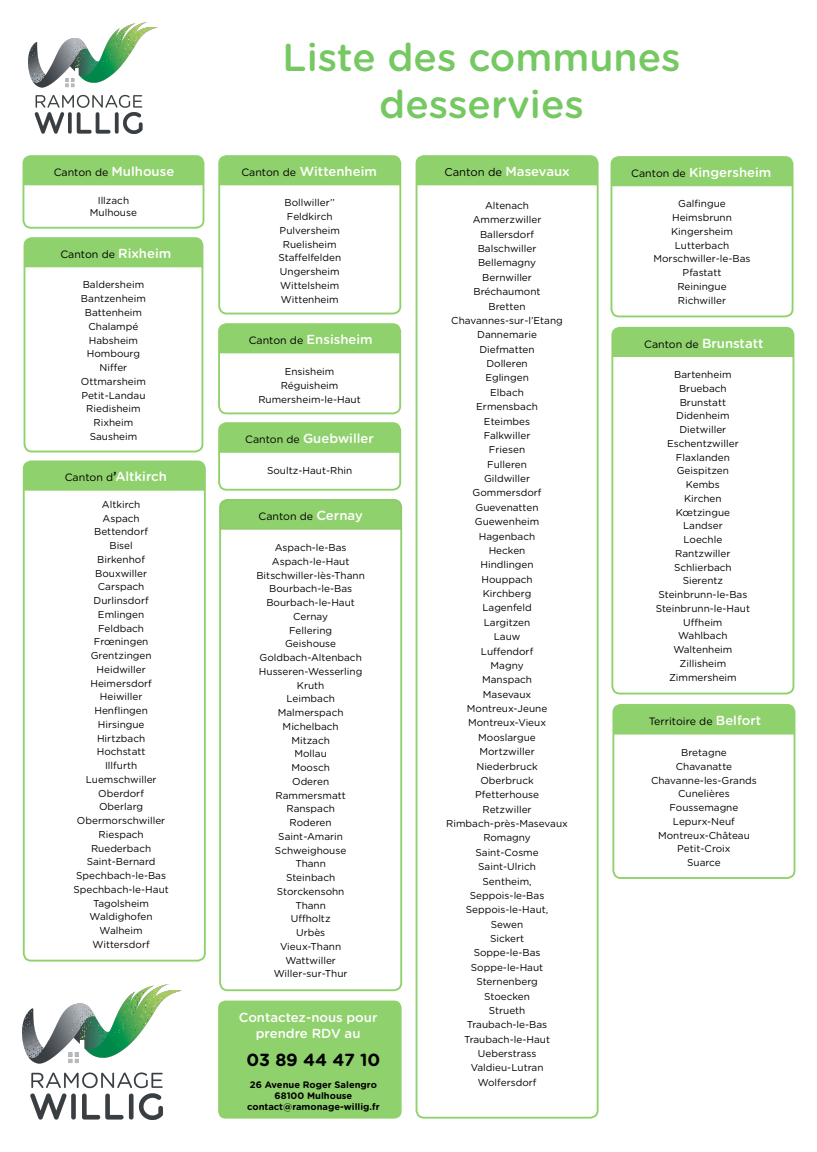
<style>
.page{position:relative;width:817px;height:1152px;background:#fff}
.page>*{position:absolute;margin:0;border:0;box-sizing:border-box;transform-origin:0 0}
.t1{font:500 38.88px/46.7px "Gotham Rounded";color:#75c862;text-align:center}
.t2{font:700 17.5px "Gotham Rounded";letter-spacing:-.005em;color:#000}
.t3{font:500 13.12px/15.8px "Gotham Rounded";color:#fff;text-align:center}
.t4{font:11.25px "Gotham Rounded";color:#000}
.t5{font:10.62px "Gotham Rounded";color:#000}
.t6{font:10px/13.8px "Gotham Rounded";color:#000;text-align:center}
.t7{font:700 9.38px/11px "Gotham Rounded";color:#000;text-align:center}
.s1{font-weight:500;font-size:13.12px;color:#fff}
.s2{font-weight:400;font-size:10.62px;color:#000}
.s3{color:#000}
</style>
<div class="page">
<div style="left:22px;top:155px;width:182px;height:74px;border:2px solid #8fd16c;border-radius:8px"></div>
<div style="left:23px;top:460px;width:183px;height:501px;border:2px solid #8fd16c;border-radius:8px"></div>
<div style="left:24px;top:237px;width:179px;height:215px;border:2px solid #8fd16c;border-radius:8px"></div>
<div style="left:24px;top:156px;width:179px;height:29px;background:#8fd16c"></div>
<div style="left:24px;top:461px;width:181px;height:29px;background:#8fd16c"></div>
<div style="left:25px;top:238px;width:177px;height:29px;background:#8fd16c"></div>
<div style="left:218px;top:155px;width:183px;height:159px;border:2px solid #8fd16c;border-radius:8px"></div>
<div style="left:219px;top:499px;width:183px;height:492px;border:2px solid #8fd16c;border-radius:8px"></div>
<div style="left:218px;top:323px;width:183px;height:91px;border:2px solid #8fd16c;border-radius:8px"></div>
<div style="left:219px;top:156px;width:181px;height:29px;background:#8fd16c"></div>
<div style="left:220px;top:499px;width:182px;height:31px;background:#8fd16c"></div>
<div style="left:219px;top:324px;width:181px;height:29px;background:#8fd16c"></div>
<div style="left:415px;top:155px;width:183px;height:963px;border:2px solid #8fd16c;border-radius:8px"></div>
<div style="left:417px;top:156px;width:180px;height:29px;background:#8fd16c"></div>
<div style="left:610px;top:156px;width:183px;height:161px;border:2px solid #8fd16c;border-radius:8px"></div>
<div style="left:611px;top:327px;width:183px;height:367px;border:2px solid #8fd16c;border-radius:8px"></div>
<div style="left:218px;top:422px;width:183px;height:68px;border:2px solid #8fd16c;border-radius:8px"></div>
<div style="left:612px;top:704px;width:183px;height:175px;border:2px solid #8fd16c;border-radius:8px"></div>
<div style="left:611px;top:157px;width:181px;height:29px;background:#8fd16c"></div>
<div style="left:612px;top:328px;width:181px;height:29px;background:#8fd16c"></div>
<div style="left:219px;top:423px;width:181px;height:30px;background:#8fd16c"></div>
<div style="left:613px;top:705px;width:181px;height:29px;background:#8fd16c"></div>
<div style="left:218px;top:1000px;width:183px;height:118px;background:#8fd16c;border-radius:8px"></div>
<img style="left:28px;top:23px;width:130px;height:110px">
<img style="left:23px;top:984px;width:158px;height:135px">
<p class="t5" style="left:54px;top:165px;width:122px">Canton de <span class="s1">Mulhouse</span></p>
<p class="t6" style="left:90px;top:193px;width:49px;line-height:12px">Illzach<br>Mulhouse</p>
<p class="t5" style="left:60px;top:247px;width:112px">Canton de <span class="s1">Rixheim</span></p>
<p class="t6" style="left:81px;top:278px;width:67px">Baldersheim<br>Bantzenheim<br>Battenheim<br>Chalampé<br>Habsheim<br>Hombourg<br>Niffer<br>Ottmarsheim<br>Petit-Landau<br>Riedisheim<br>Rixheim<br>Sausheim</p>
<h3 class="t3" style="left:65px;top:468px;width:104px"><span class="s2">Canton d</span><span class="s3">’</span>Altkirch</h3>
<p class="t6" style="left:73px;top:497px;width:97px">Altkirch<br>Aspach<br>Bettendorf<br>Bisel<br>Birkenhof<br>Bouxwiller<br>Carspach<br>Durlinsdorf<br>Emlingen<br>Feldbach<br>Frœningen<br>Grentzingen<br>Heidwiller<br>Heimersdorf<br>Heiwiller<br>Henflingen<br>Hirsingue<br>Hirtzbach<br>Hochstatt<br>Illfurth<br>Luemschwiller<br>Oberdorf<br>Oberlarg<br>Obermorschwiller<br>Riespach<br>Ruederbach<br>Saint-Bernard<br>Spechbach-le-Bas<br>Spechbach-le-Haut<br>Tagolsheim<br>Waldighofen<br>Walheim<br>Wittersdorf</p>
<h1 class="t1" style="left:283px;top:32px;width:400px">Liste des communes desservies</h1>
<h3 class="t3" style="left:241px;top:163px;width:137px"><span class="s2">Canton de</span> Wittenheim</h3>
<p class="t6" style="left:278px;top:196px;width:64px">Bollwiller’’<br>Feldkirch<br>Pulversheim<br>Ruelisheim<br>Staffelfelden<br>Ungersheim<br>Wittelsheim<br>Wittenheim</p>
<h3 class="t3" style="left:249px;top:331px;width:125px"><span class="s2">Canton de</span> Ensisheim</h3>
<p class="t6" style="left:258px;top:364px;width:104px">Ensisheim<br>Réguisheim<br>Rumersheim-le-Haut</p>
<h3 class="t3" style="left:245px;top:430px;width:130px"><span class="s2">Canton de</span> Guebwiller</h3>
<p class="t6" style="left:267px;top:463px;width:87px">Soultz-Haut-Rhin</p>
<p class="t5" style="left:259px;top:509px;width:106px">Canton de <span class="s1">Cernay</span></p>
<p class="t6" style="left:256px;top:540px;width:110px">Aspach-le-Bas<br>Aspach-le-Haut<br>Bitschwiller-lès-Thann<br>Bourbach-le-Bas<br>Bourbach-le-Haut<br>Cernay<br>Fellering<br>Geishouse<br>Goldbach-Altenbach<br>Husseren-Wesserling<br>Kruth<br>Leimbach<br>Malmerspach<br>Michelbach<br>Mitzach<br>Mollau<br>Moosch<br>Oderen<br>Rammersmatt<br>Ranspach<br>Roderen<br>Saint-Amarin<br>Schweighouse<br>Thann<br>Steinbach<br>Storckensohn<br>Thann<br>Uffholtz<br>Urbès<br>Vieux-Thann<br>Wattwiller<br>Willer-sur-Thur</p>
<h3 class="t3" style="left:239px;top:1009px;width:140px">Contactez-nous pour prendre RDV au</h3>
<h2 class="t2" style="left:247px;top:1046px;width:135px">03 89 44 47 10</h2>
<p class="t7" style="left:247px;top:1078px;width:134px">26 Avenue Roger Salengro<br>68100 Mulhouse contact@ramonage-willig.fr</p>
<p class="t4" style="left:444px;top:164px;width:127px">Canton de <span class="s1">Masevaux</span></p>
<p class="t6" style="left:446px;top:198px;width:123px;line-height:14.4px">Altenach<br>Ammerzwiller<br>Ballersdorf<br>Balschwiller<br>Bellemagny<br>Bernwiller<br>Bréchaumont<br>Bretten<br>Chavannes-sur-l’Etang<br>Dannemarie<br>Diefmatten<br>Dolleren<br>Eglingen<br>Elbach<br>Ermensbach<br>Eteimbes<br>Falkwiller<br>Friesen<br>Fulleren<br>Gildwiller<br>Gommersdorf<br>Guevenatten<br>Guewenheim<br>Hagenbach<br>Hecken<br>Hindlingen<br>Houppach<br>Kirchberg<br>Lagenfeld<br>Largitzen<br>Lauw<br>Luffendorf<br>Magny<br>Manspach<br>Masevaux<br>Montreux-Jeune<br>Montreux-Vieux<br>Mooslargue<br>Mortzwiller<br>Niederbruck<br>Oberbruck<br>Pfetterhouse<br>Retzwiller<br>Rimbach-près-Masevaux<br>Romagny<br>Saint-Cosme<br>Saint-Ulrich<br>Sentheim,<br>Seppois-le-Bas<br>Seppois-le-Haut,<br>Sewen<br>Sickert<br>Soppe-le-Bas<br>Soppe-le-Haut<br>Sternenberg<br>Stoecken<br>Strueth<br>Traubach-le-Bas<br>Traubach-le-Haut<br>Ueberstrass<br>Valdieu-Lutran<br>Wolfersdorf</p>
<h3 class="t3" style="left:631px;top:164px;width:142px"><span class="s2">Canton de</span> Kingersheim</h3>
<p class="t6" style="left:653px;top:196px;width:99px">Galfingue<br>Heimsbrunn<br>Kingersheim<br>Lutterbach<br>Morschwiller-le-Bas<br>Pfastatt<br>Reiningue<br>Richwiller</p>
<h3 class="t3" style="left:644px;top:334px;width:121px"><span class="s2">Canton de</span> Brunstatt</h3>
<p class="t6" style="left:655px;top:367px;width:96px">Bartenheim<br>Bruebach<br>Brunstatt<br>Didenheim<br>Dietwiller<br>Eschentzwiller<br>Flaxlanden<br>Geispitzen<br>Kembs<br>Kirchen<br>Kœtzingue<br>Landser<br>Loechle<br>Rantzwiller<br>Schlierbach<br>Sierentz<br>Steinbrunn-le-Bas<br>Steinbrunn-le-Haut<br>Uffheim<br>Wahlbach<br>Waltenheim<br>Zillisheim<br>Zimmersheim</p>
<p class="t5" style="left:649px;top:714px;width:114px">Territoire de <span class="s1">Belfort</span></p>
<p class="t6" style="left:651px;top:745px;width:107px">Bretagne<br>Chavanatte<br>Chavanne-les-Grands<br>Cunelières<br>Foussemagne<br>Lepurx-Neuf<br>Montreux-Château<br>Petit-Croix<br>Suarce</p>
</div>
